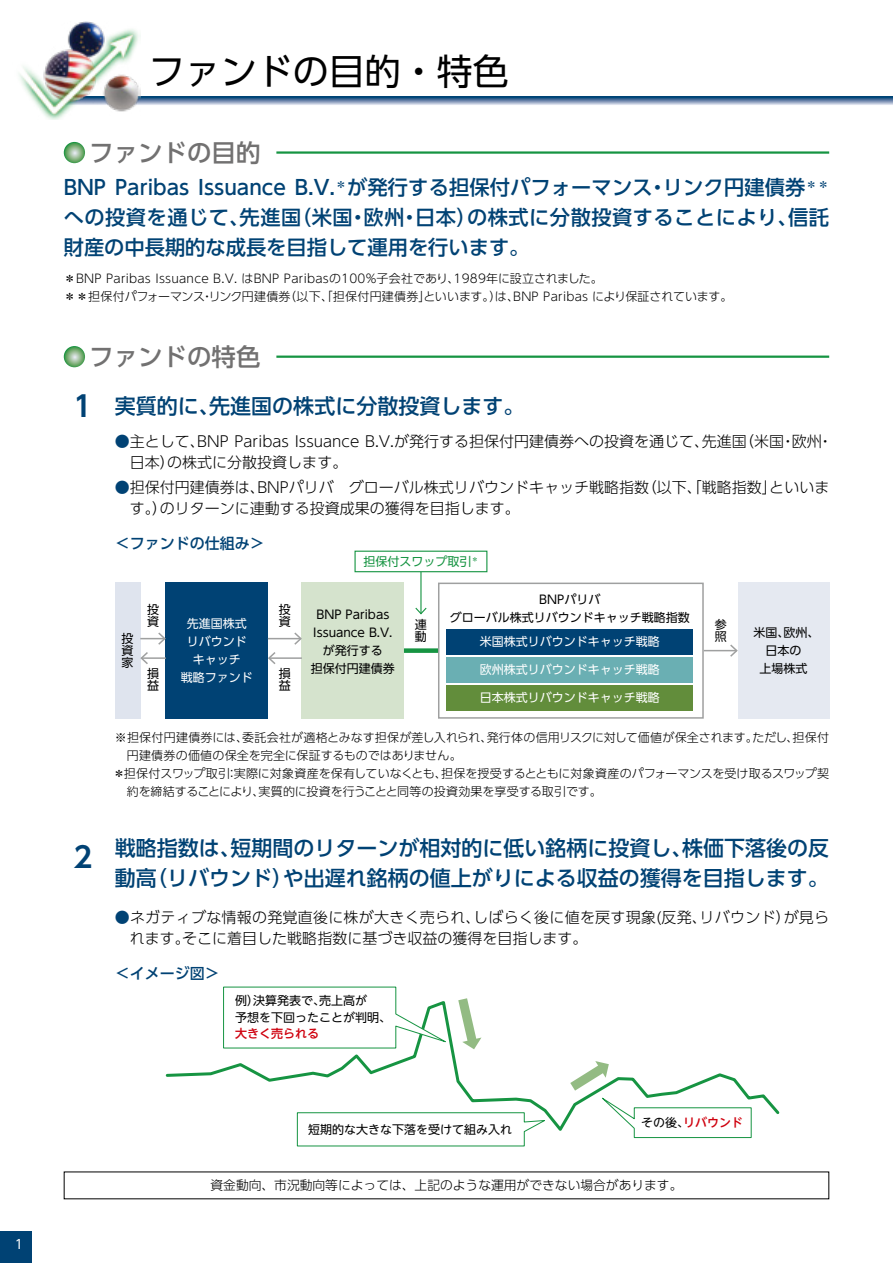
<style>
.page{position:relative;width:893px;height:1263px;background:#fff}
.page>*{position:absolute;margin:0;border:0;box-sizing:border-box;transform-origin:0 0}
.t1{font:36px "UD Shin Go Pro";color:#000}
.t2{font:700 28.5px "UD Shin Go Pro De";color:#004274}
.t3{font:500 24.45px "UD Shin Go Pro";color:#727171}
.t4{font:500 21px/30px "UD Shin Go Pro";color:#004274}
.t5{font:500 20.25px/30px "UD Shin Go Pro";color:#004274;text-align:justify}
.t6{font:300 15px/21px "UD Shin Go Pro";color:#000}
.t7{font:500 15px "UD Shin Go Pro";color:#004274}
.t8{font:300 12.75px "UD Shin Go Pro";color:#000}
.t9{font:12.75px "UD Shin Go Pro";color:#fff}
.t10{font:300 12px/18px "UD Shin Go Pro";letter-spacing:.01em;color:#000}
.t11{font:12px/12px "UD Shin Go Pro";color:#000}
.t12{font:12px/18px "UD Shin Go Pro";color:#fff;text-align:center}
.t13{font:12px/16.5px "UD Shin Go NT Pro";color:#000}
.t14{font:300 12px "UD Shin Go Pro";letter-spacing:-.01em;color:#000}
.t15{font:500 12px "UD Shin Go NT Pro";color:#cf000e}
.t16{font:12px "UD Shin Go Pro";color:#169442}
.s1{color:#004274}
.s2{font-weight:400;color:#000}
</style>
<div class="page">
<div style="left:438px;top:583px;width:266px;height:136px;border:2px solid #9fa0a0"></div>
<svg style="left:64px;top:142px;width:21px;height:21px"></svg>
<hr style="left:276px;top:151px;width:553px;height:3px;background:#169442">
<svg style="left:64px;top:346px;width:21px;height:21px"></svg>
<hr style="left:276px;top:356px;width:553px;height:2px;background:#169442">
<div style="left:115px;top:583px;width:25px;height:136px;background:#dfe4ee"></div>
<div style="left:166px;top:583px;width:102px;height:136px;background:#004274"></div>
<div style="left:302px;top:583px;width:102px;height:136px;background:#d5e3cd"></div>
<div style="left:738px;top:583px;width:91px;height:136px;background:#e5e9f1"></div>
<div style="left:446px;top:629px;width:247px;height:25px;background:#004274"></div>
<div style="left:354px;top:551px;width:133px;height:21px;border:1px solid #169442"></div>
<div style="left:446px;top:657px;width:247px;height:25px;background:#6aafb3"></div>
<div style="left:446px;top:685px;width:247px;height:25px;background:#628d3b"></div>
<svg style="left:165px;top:1052px;width:615px;height:82px"></svg>
<svg style="left:297px;top:1112px;width:250px;height:34px"></svg>
<svg style="left:223px;top:986px;width:259px;height:66px"></svg>
<svg style="left:560px;top:1056px;width:192px;height:82px"></svg>
<svg style="left:140px;top:631px;width:26px;height:35px"></svg>
<hr style="left:268px;top:638px;width:33px;height:1px;background:#9fa0a0">
<svg style="left:293px;top:631px;width:9px;height:15px"></svg>
<hr style="left:269px;top:657px;width:33px;height:2px;background:#9fa0a0">
<svg style="left:268px;top:652px;width:9px;height:12px"></svg>
<hr style="left:420px;top:572px;width:2px;height:42px;background:#169442">
<svg style="left:415px;top:606px;width:12px;height:9px"></svg>
<hr style="left:704px;top:650px;width:33px;height:1px;background:#9fa0a0">
<svg style="left:728px;top:644px;width:10px;height:13px"></svg>
<div style="left:404px;top:648px;width:34px;height:5px;background:#169442"></div>
<div style="left:0;top:1231px;width:32px;height:32px;background:#004274"></div>
<svg style="left:140px;top:97px;width:753px;height:8px;background:#718eb0"></svg>
<img style="left:19px;top:21px;width:121px;height:98px">
<p class="t9" style="left:15px;top:1233px;width:10px">1</p>
<h1 class="t1" style="left:149px;top:42px;width:361px">ファンドの目的・特色</h1>
<h3 class="t3" style="left:89px;top:133px;width:173px">ファンドの目的</h3>
<h3 class="t5" style="left:64px;top:172px;width:767px">BNP Paribas Issuance B.V.<sup>＊</sup>が発行する担保付パフォーマンス・リンク円建債券<sup>＊＊</sup>への投資を通じて、先進国（米国・欧州・日本）の株式に分散投資することにより、信託財産の中長期的な成長を目指して運用を行います。</h3>
<p class="t10" style="left:64px;top:269px;width:670px">＊BNP Paribas Issuance B.V. はBNP Paribasの100％子会社であり、1989年に設立されました。<br>＊＊担保付パフォーマンス・リンク円建債券（以下、「担保付円建債券」といいます。）は、BNP Paribas により保証されています。</p>
<h3 class="t3" style="left:89px;top:337px;width:173px">ファンドの特色</h3>
<h3 class="t4" style="left:115px;top:390px;width:411px">実質的に、先進国の株式に分散投資します。</h3>
<h2 class="t2" style="left:74px;top:383px;width:20px">1</h2>
<p class="t6" style="left:130px;top:430px;width:705px;text-indent:-15px"><span class="s1">●</span>主として、BNP Paribas Issuance B.V.が発行する担保付円建債券への投資を通じて、先進国（米国・欧州・日本）の株式に分散投資します。</p>
<p class="t6" style="left:130px;top:476px;width:701px;text-indent:-15px"><span class="s1">●</span>担保付円建債券は、BNPパリバ　グローバル株式リバウンドキャッチ戦略指数（以下、「戦略指数」といいます。）のリターンに連動する投資成果の獲得を目指します。</p>
<p class="t7" style="left:115px;top:531px;width:151px">＜ファンドの仕組み＞</p>
<p class="t16" style="left:363px;top:552px;width:116px">担保付スワップ取引<sup>＊</sup></p>
<p class="t11" style="left:122px;top:632px;width:13px;text-align:justify">投資家</p>
<p class="t11" style="left:147px;top:603px;width:13px">投資</p>
<p class="t11" style="left:279px;top:603px;width:13px">投資</p>
<p class="t12" style="left:181px;top:614px;width:73px">先進国株式リバウンドキャッチ<br>戦略ファンド</p>
<p class="t11" style="left:311px;top:605px;width:85px;line-height:18px;text-align:center">BNP Paribas<br>Issuance B.V.が発行する<br>担保付円建債券</p>
<p class="t11" style="left:147px;top:667px;width:13px">損益</p>
<p class="t11" style="left:279px;top:667px;width:13px">損益</p>
<p class="t11" style="left:450px;top:590px;width:241px;line-height:18px;text-align:center">BNPパリバ<br>グローバル株式リバウンドキャッチ戦略指数</p>
<p class="t12" style="left:480px;top:632px;width:181px">米国株式リバウンドキャッチ戦略</p>
<p class="t11" style="left:415px;top:618px;width:13px">連動</p>
<p class="t11" style="left:715px;top:618px;width:13px">参照</p>
<p class="t12" style="left:480px;top:660px;width:181px">欧州株式リバウンドキャッチ戦略</p>
<p class="t12" style="left:480px;top:688px;width:181px">日本株式リバウンドキャッチ戦略</p>
<p class="t11" style="left:753px;top:623px;width:67px;line-height:18px;text-align:center">米国、欧州、日本の<br>上場株式</p>
<h2 class="t2" style="left:74px;top:834px;width:20px">2</h2>
<p class="t10" style="left:115px;top:728px;width:716px">※担保付円建債券には、委託会社が適格とみなす担保が差し入れられ、発行体の信用リスクに対して価値が保全されます。ただし、担保付</p>
<p class="t10" style="left:127px;top:746px;width:336px">円建債券の価値の保全を完全に保証するものではありません。</p>
<p class="t10" style="left:113px;top:764px;width:718px">＊担保付スワップ取引：実際に対象資産を保有していなくとも、担保を授受するとともに対象資産のパフォーマンスを受け取るスワップ契</p>
<p class="t14" style="left:127px;top:782px;width:477px">約を締結することにより、実質的に投資を行うことと同等の投資効果を享受する取引です。</p>
<h3 class="t4" style="left:115px;top:833px;width:716px">戦略指数は、短期間のリターンが相対的に低い銘柄に投資し、株価下落後の反動高（リバウンド）や出遅れ銘柄の値上がりによる収益の獲得を目指します。</h3>
<p class="t6" style="left:130px;top:906px;width:701px;text-indent:-15px"><span class="s1">●</span>ネガティブな情報の発覚直後に株が大きく売られ、しばらく後に値を戻す現象(反発、リバウンド）が見られます。そこに着目した戦略指数に基づき収益の獲得を目指します。</p>
<p class="t7" style="left:115px;top:961px;width:106px">＜イメージ図＞</p>
<p class="t13" style="left:235px;top:992px;width:158px">例）決算発表で、売上高が<br>予想を下回ったことが判明、</p>
<p class="t15" style="left:235px;top:1024px;width:85px">大きく売られる</p>
<p class="t13" style="left:308px;top:1121px;width:205px">短期的な大きな下落を受けて組み入れ</p>
<p class="t15" style="left:641px;top:1113px;width:103px"><span class="s2">その後、</span>リバウンド</p>
<p class="t8" style="left:210px;top:1175px;width:473px">資金動向、市況動向等によっては、上記のような運用ができない場合があります。</p>
</div>
